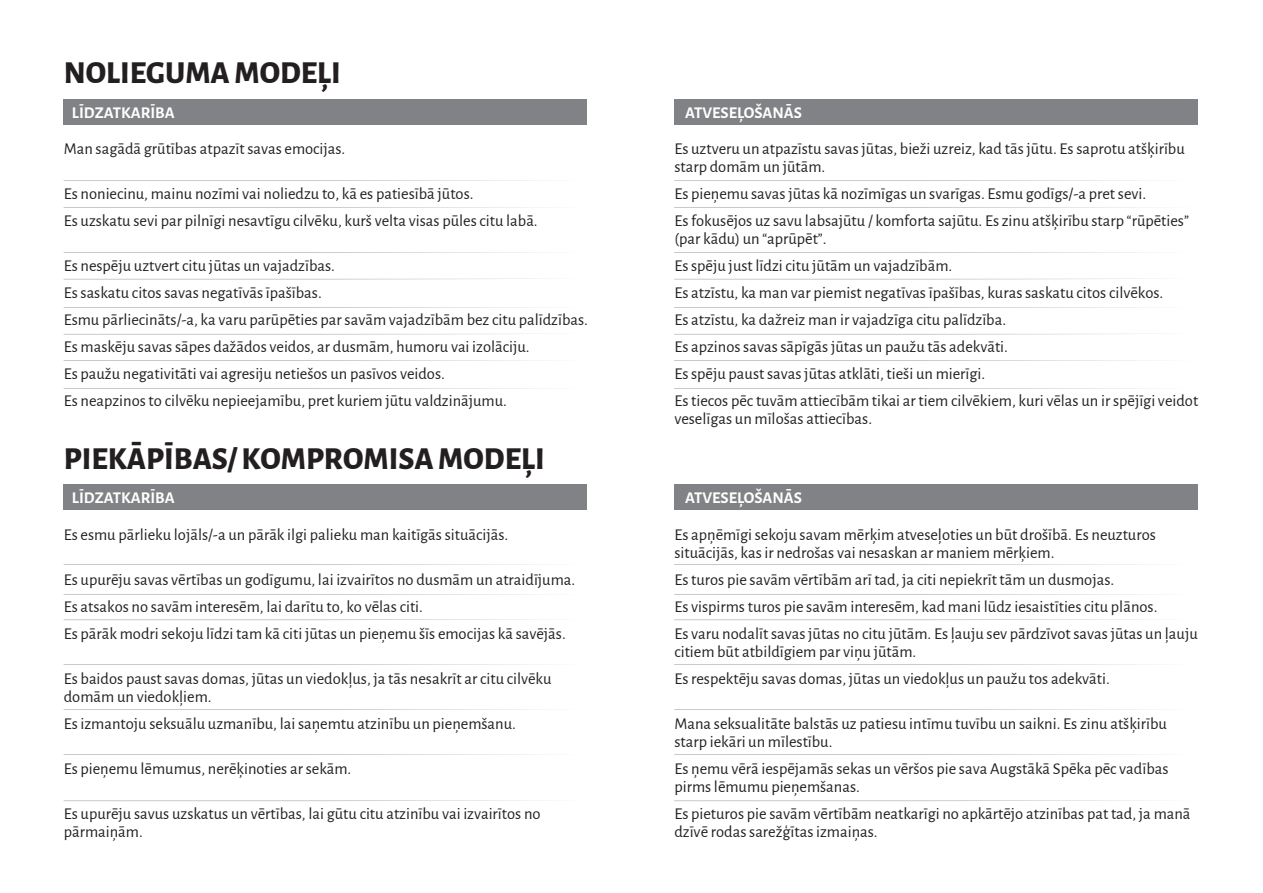
<style>
.page{position:relative;width:1263px;height:893px;background:#fff}
.page>*{position:absolute;margin:0;border:0;box-sizing:border-box;transform-origin:0 0}
.t1{font:800 31.5px "Alegreya Sans";color:#231f20}
.t2{font:16.5px/27px "Alegreya Sans";color:#231f20}
.t3{font:700 16.5px "Alegreya Sans";color:#fff}
</style>
<div class="page">
<div style="left:64px;top:99px;width:523px;height:26px;background:#808285"></div>
<div style="left:674px;top:99px;width:523px;height:26px;background:#808285"></div>
<svg style="left:64px;top:207px;width:470px;height:1px"></svg>
<svg style="left:674px;top:207px;width:470px;height:1px"></svg>
<svg style="left:64px;top:252px;width:470px;height:1px"></svg>
<svg style="left:674px;top:252px;width:470px;height:1px"></svg>
<svg style="left:64px;top:279px;width:395px;height:1px"></svg>
<svg style="left:674px;top:279px;width:395px;height:1px"></svg>
<svg style="left:64px;top:307px;width:470px;height:1px"></svg>
<svg style="left:674px;top:307px;width:470px;height:1px"></svg>
<svg style="left:64px;top:334px;width:420px;height:1px"></svg>
<svg style="left:674px;top:334px;width:420px;height:1px"></svg>
<svg style="left:64px;top:360px;width:470px;height:1px"></svg>
<svg style="left:674px;top:360px;width:470px;height:1px"></svg>
<svg style="left:64px;top:388px;width:470px;height:1px"></svg>
<svg style="left:674px;top:388px;width:470px;height:1px"></svg>
<div style="left:64px;top:485px;width:523px;height:25px;background:#808285"></div>
<svg style="left:64px;top:564px;width:470px;height:1px"></svg>
<div style="left:674px;top:485px;width:523px;height:25px;background:#808285"></div>
<svg style="left:674px;top:564px;width:470px;height:1px"></svg>
<svg style="left:64px;top:594px;width:470px;height:1px"></svg>
<svg style="left:674px;top:594px;width:470px;height:1px"></svg>
<svg style="left:64px;top:620px;width:262px;height:1px"></svg>
<svg style="left:675px;top:620px;width:261px;height:1px"></svg>
<svg style="left:64px;top:664px;width:469px;height:1px"></svg>
<svg style="left:674px;top:664px;width:470px;height:1px"></svg>
<svg style="left:64px;top:709px;width:469px;height:1px"></svg>
<svg style="left:674px;top:709px;width:470px;height:1px"></svg>
<svg style="left:64px;top:801px;width:259px;height:1px"></svg>
<svg style="left:675px;top:801px;width:259px;height:1px"></svg>
<h1 class="t1" style="left:64px;top:49px;width:279px">NOLIEGUMA MODEĻI</h1>
<p class="t3" style="left:72px;top:101px;width:104px">LĪDZATKARĪBA</p>
<p class="t2" style="left:64px;top:135px;width:283px">Man sagādā grūtības atpazīt savas emocijas.</p>
<p class="t2" style="left:64px;top:180px;width:475px">Es noniecinu, mainu nozīmi vai noliedzu to, kā es patiesībā jūtos.<br>Es uzskatu sevi par pilnīgi nesavtīgu cilvēku, kurš velta visas pūles citu labā.</p>
<p class="t2" style="left:64px;top:252px;width:526px">Es nespēju uztvert citu jūtas un vajadzības.<br>Es saskatu citos savas negatīvās īpašības.<br>Esmu pārliecināts/-a, ka varu parūpēties par savām vajadzībām bez citu palīdzības.<br>Es maskēju savas sāpes dažādos veidos, ar dusmām, humoru vai izolāciju.<br>Es paužu negativitāti vai agresiju netiešos un pasīvos veidos.<br>Es neapzinos to cilvēku nepieejamību, pret kuriem jūtu valdzinājumu.</p>
<h1 class="t1" style="left:64px;top:435px;width:482px">PIEKĀPĪBAS/ KOMPROMISA MODEĻI</h1>
<p class="t3" style="left:72px;top:486px;width:104px">LĪDZATKARĪBA</p>
<p class="t2" style="left:64px;top:520px;width:446px">Es esmu pārlieku lojāls/-a un pārāk ilgi palieku man kaitīgās situācijās.</p>
<p class="t2" style="left:64px;top:565px;width:513px">Es upurēju savas vērtības un godīgumu, lai izvairītos no dusmām un atraidījuma.<br>Es atsakos no savām interesēm, lai darītu to, ko vēlas citi.<br>Es pārāk modri sekoju līdzi tam kā citi jūtas un pieņemu šīs emocijas kā savējās.</p>
<p class="t2" style="left:64px;top:669px;width:489px;line-height:18px">Es baidos paust savas domas, jūtas un viedokļus, ja tās nesakrīt ar citu cilvēku domām un viedokļiem.</p>
<p class="t2" style="left:64px;top:709px;width:454px">Es izmantoju seksuālu uzmanību, lai saņemtu atzinību un pieņemšanu.</p>
<p class="t2" style="left:64px;top:754px;width:289px">Es pieņemu lēmumus, nerēķinoties ar sekām.</p>
<p class="t2" style="left:64px;top:804px;width:478px;line-height:18px">Es upurēju savus uzskatus un vērtības, lai gūtu citu atzinību vai izvairītos no pārmaiņām.</p>
<p class="t3" style="left:685px;top:101px;width:119px">ATVESEĻOŠANĀS</p>
<p class="t2" style="left:674px;top:139px;width:512px;line-height:18px">Es uztveru un atpazīstu savas jūtas, bieži uzreiz, kad tās jūtu. Es saprotu atšķirību starp domām un jūtām.</p>
<p class="t2" style="left:674px;top:180px;width:516px">Es pieņemu savas jūtas kā nozīmīgas un svarīgas. Esmu godīgs/-a pret sevi.<br>Es fokusējos uz savu labsajūtu / komforta sajūtu. Es zinu atšķirību starp “rūpēties”</p>
<p class="t2" style="left:674px;top:225px;width:525px">(par kādu) un “aprūpēt”.<br>Es spēju just līdzi citu jūtām un vajadzībām.<br>Es atzīstu, ka man var piemist negatīvas īpašības, kuras saskatu citos cilvēkos.<br>Es atzīstu, ka dažreiz man ir vajadzīga citu palīdzība.<br>Es apzinos savas sāpīgās jūtas un paužu tās adekvāti.<br>Es spēju paust savas jūtas atklāti, tieši un mierīgi.<br>Es tiecos pēc tuvām attiecībām tikai ar tiem cilvēkiem, kuri vēlas un ir spējīgi veidot</p>
<p class="t2" style="left:674px;top:405px;width:199px">veselīgas un mīlošas attiecības.</p>
<p class="t3" style="left:685px;top:486px;width:119px">ATVESEĻOŠANĀS</p>
<p class="t2" style="left:674px;top:525px;width:483px;line-height:18px">Es apņēmīgi sekoju savam mērķim atveseļoties un būt drošībā. Es neuzturos situācijās, kas ir nedrošas vai nesaskan ar maniem mērķiem.</p>
<p class="t2" style="left:674px;top:565px;width:525px">Es turos pie savām vērtībām arī tad, ja citi nepiekrīt tām un dusmojas.<br>Es vispirms turos pie savām interesēm, kad mani lūdz iesaistīties citu plānos.<br>Es varu nodalīt savas jūtas no citu jūtām. Es ļauju sev pārdzīvot savas jūtas un ļauju</p>
<p class="t2" style="left:674px;top:637px;width:437px">citiem būt atbildīgiem par viņu jūtām.<br>Es respektēju savas domas, jūtas un viedokļus un paužu tos adekvāti.</p>
<p class="t2" style="left:674px;top:713px;width:494px;line-height:18px">Mana seksualitāte balstās uz patiesu intīmu tuvību un saikni. Es zinu atšķirību starp iekāri un mīlestību.</p>
<p class="t2" style="left:674px;top:758px;width:496px;line-height:18px">Es ņemu vērā iespējamās sekas un vēršos pie sava Augstākā Spēka pēc vadības pirms lēmumu pieņemšanas.</p>
<p class="t2" style="left:674px;top:803px;width:518px;line-height:18px">Es pieturos pie savām vērtībām neatkarīgi no apkārtējo atzinības pat tad, ja manā dzīvē rodas sarežģītas izmaiņas.</p>
</div>
